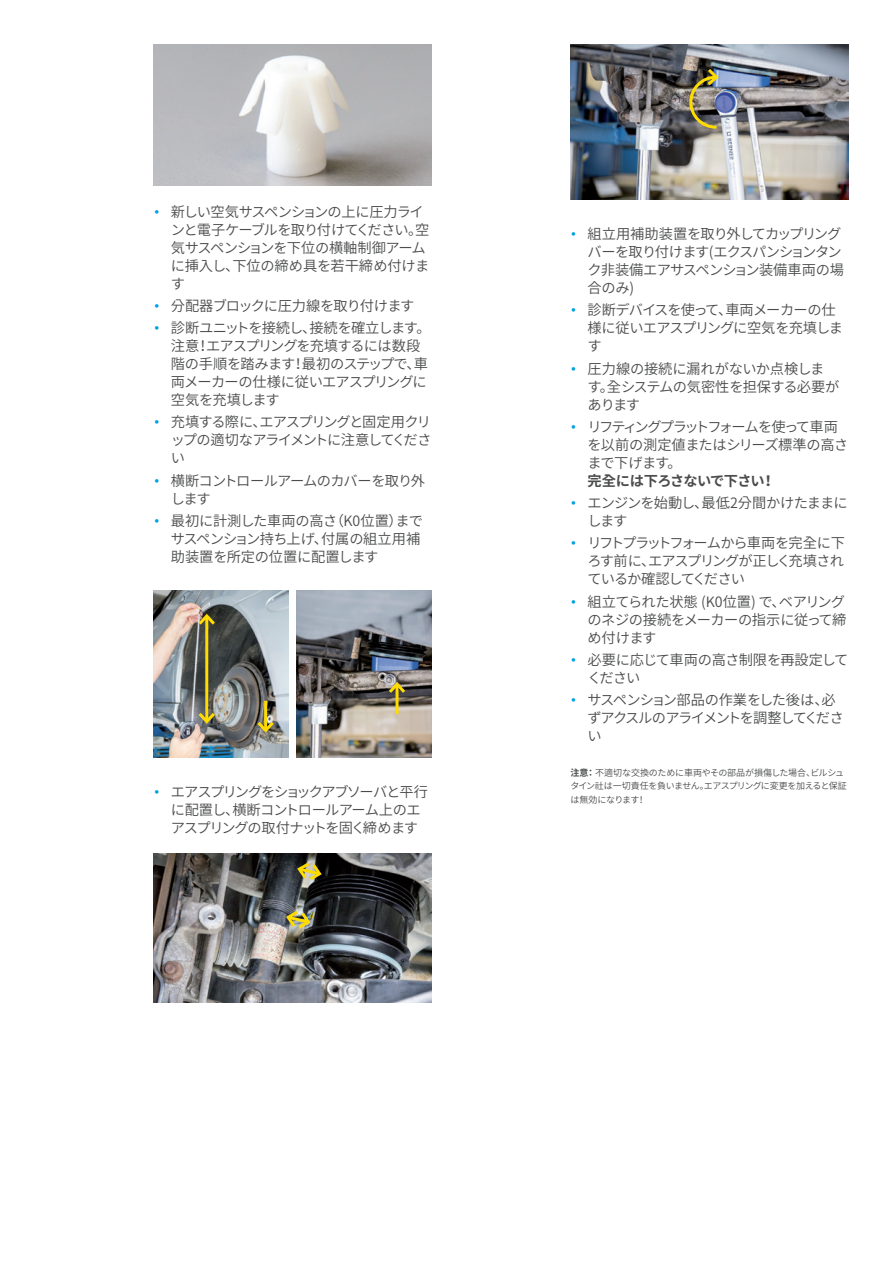
<style>
.page{position:relative;width:893px;height:1263px;background:#fff}
.page>*{position:absolute;margin:0;border:0;box-sizing:border-box;transform-origin:0 0}
.t1{font:600 14.25px/18px "Noto Sans CJ Kkr";letter-spacing:-.055em;color:#4b4c4d}
.t2{font:600 14.25px/18px "Noto Sans CJ Kkr";letter-spacing:-.02em;color:#4b4c4d}
.t3{font:600 14.25px/18px "Noto Sans CJ Kkr";letter-spacing:-.085em;color:#4b4c4d}
.t4{font:600 14.25px/18px "Noto Sans CJ Kkr";letter-spacing:-.095em;color:#4b4c4d}
.t5{font:600 14.25px/18px "Noto Sans CJ Kkr";letter-spacing:-.03em;color:#4b4c4d}
.t6{font:700 14.25px "Noto Sans CJ Kkr";letter-spacing:-.04em;color:#4b4c4d}
.t7{font:600 9px/13.5px "Noto Sans CJ Kkr";letter-spacing:-.025em;color:#4b4c4d}
.s1{font-family:"TK Type";font-weight:400;color:#00a1e3}
.s2{font-weight:700}
</style>
<div class="page">
<img style="left:154px;top:45px;width:278px;height:141px">
<img style="left:154px;top:590px;width:134px;height:168px">
<img style="left:297px;top:590px;width:135px;height:168px">
<hr style="left:205px;top:616px;width:3px;height:105px;background:#ffdc01">
<svg style="left:195px;top:612px;width:23px;height:16px"></svg>
<svg style="left:195px;top:710px;width:23px;height:16px"></svg>
<hr style="left:264px;top:701px;width:3px;height:29px;background:#ffdc01">
<svg style="left:254px;top:719px;width:23px;height:16px"></svg>
<hr style="left:396px;top:684px;width:3px;height:30px;background:#ffdc01">
<svg style="left:386px;top:680px;width:22px;height:16px"></svg>
<img style="left:154px;top:853px;width:278px;height:149px">
<svg style="left:284px;top:908px;width:29px;height:23px"></svg>
<svg style="left:295px;top:860px;width:29px;height:23px"></svg>
<img style="left:570px;top:45px;width:278px;height:155px">
<img style="left:688px;top:66px;width:33px;height:64px">
<p class="t1" style="left:171px;top:203px;width:260px;text-indent:-17px"><span class="s1">•</span> 新しい空気サスペンションの上に圧力ラインと電子ケーブルを取り付けてください。空気サスペンションを下位の横軸制御アームに挿入し、下位の締め具を若干締め付けます</p>
<p class="t1" style="left:154px;top:297px;width:262px"><span class="s1">•</span> 分配器ブロックに圧力線を取り付けます</p>
<p class="t1" style="left:171px;top:319px;width:261px;text-indent:-17px"><span class="s1">•</span> 診断ユニットを接続し、接続を確立します。注意！エアスプリングを充填するには数段階の手順を踏みます！最初のステップで、車両メーカーの仕様に従いエアスプリングに空気を充填します</p>
<p class="t1" style="left:171px;top:413px;width:262px;text-align:justify;text-indent:-17px"><span class="s1">•</span> 充填する際に、エアスプリングと固定用クリップの適切なアライメントに注意してください</p>
<p class="t1" style="left:171px;top:472px;width:256px;text-indent:-17px"><span class="s1">•</span> 横断コントロールアームのカバーを取り外します</p>
<p class="t2" style="left:171px;top:512px;width:254px;text-indent:-17px"><span class="s1">•</span> 最初に計測した車両の高さ（K0位置）までサスペンション持ち上げ、付属の組立用補助装置を所定の位置に配置します</p>
<p class="t3" style="left:171px;top:783px;width:259px;text-indent:-17px"><span class="s1">•</span> エアスプリングをショックアブソーバと平行に配置し、横断コントロールアーム上のエアスプリングの取付ナットを固く締めます</p>
<p class="t1" style="left:587px;top:225px;width:258px;text-indent:-17px"><span class="s1">•</span> 組立用補助装置を取り外してカップリングバーを取り付けます(エクスパンションタンク非装備エアサスペンション装備車両の場合のみ)</p>
<p class="t1" style="left:587px;top:301px;width:257px;text-indent:-17px"><span class="s1">•</span> 診断デバイスを使って、車両メーカーの仕様に従いエアスプリングに空気を充填します</p>
<p class="t2" style="left:587px;top:360px;width:253px;text-indent:-17px"><span class="s1">•</span> 圧力線の接続に漏れがないか点検します。全システムの気密性を担保する必要があります</p>
<p class="t1" style="left:587px;top:418px;width:262px;text-indent:-17px"><span class="s1">•</span> リフティングプラットフォームを使って車両を以前の測定値またはシリーズ標準の高さまで下げます。</p>
<p class="t6" style="left:587px;top:473px;width:189px">完全には下ろさないで下さい！</p>
<p class="t1" style="left:587px;top:494px;width:262px;text-indent:-17px"><span class="s1">•</span> エンジンを始動し、最低2分間かけたままにします</p>
<p class="t1" style="left:587px;top:534px;width:259px;text-align:justify;text-indent:-17px"><span class="s1">•</span> リフトプラットフォームから車両を完全に下ろす前に、エアスプリングが正しく充填されているか確認してください</p>
<p class="t1" style="left:587px;top:593px;width:260px;text-align:justify;text-indent:-17px"><span class="s1">•</span> 組立てられた状態 (K0位置) で、ベアリングのネジの接続をメーカーの指示に従って締め付けます</p>
<p class="t5" style="left:587px;top:651px;width:262px;text-indent:-17px"><span class="s1">•</span> 必要に応じて車両の高さ制限を再設定してください</p>
<p class="t4" style="left:587px;top:691px;width:258px;text-indent:-17px"><span class="s1">•</span> サスペンション部品の作業をした後は、必ずアクスルのアライメントを調整してください</p>
<p class="t7" style="left:570px;top:766px;width:278px"><span class="s2">注意：</span>不適切な交換のために車両やその部品が損傷した場合、ビルシュタイン社は一切責任を負いません。エアスプリングに変更を加えると保証は無効になります！</p>
</div>
